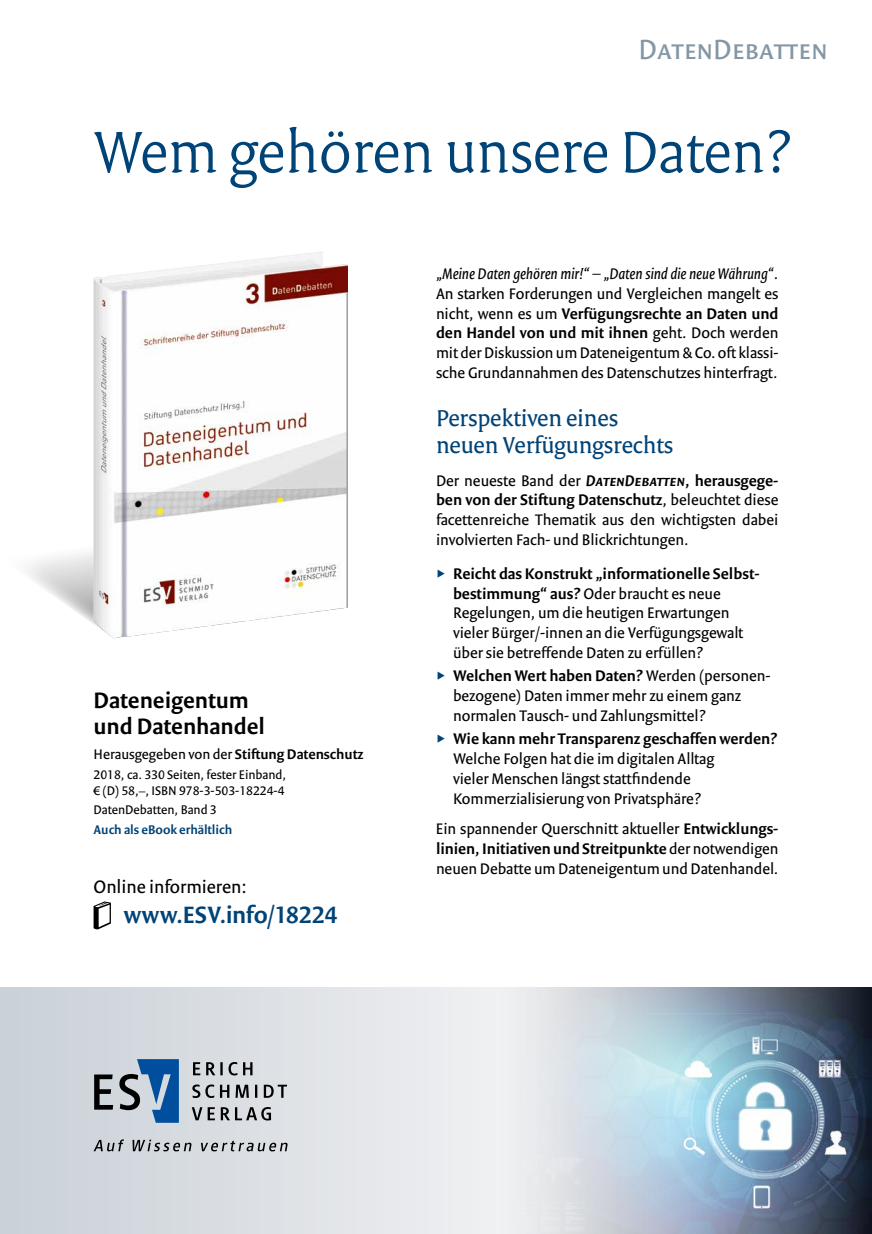
<style>
.page{position:relative;width:872px;height:1234px;background:#fff}
.page>*{position:absolute;margin:0;border:0;box-sizing:border-box;transform-origin:0 0}
.t1{font:300 63px "Versa Pro";letter-spacing:-.005em;color:#004377}
.t2{font:30px "Versa Sans Pro";color:#8497a5}
.t3{font:600 25.5px "Versa Sans Pro";letter-spacing:-.005em;color:#004377}
.t4{font:24.75px/27.3px "Versa Pro";letter-spacing:-.005em;color:#004377}
.t5{font:600 24px/26.4px "Versa Sans Pro";color:#000}
.t6{font:19.5px "Versa Sans Pro";color:#000}
.t7{font:16.5px/19.8px "Versa Sans Pro";color:#000;text-align:justify}
.t8{font:600 16.5px "Versa Sans Pro";color:#000}
.t9{font:15px "Versa Sans Pro";color:#000}
.t10{font:13.5px/16.2px "Versa Sans Pro";color:#000}
.t11{font:600 13.5px "Versa Sans Pro";color:#004377}
.s1{font-weight:600}
.s2{font-style:italic}
.s3{font-weight:600;font-style:italic}
</style>
<div class="page">
<svg style="left:27px;top:552px;width:66px;height:71px"></svg>
<img style="left:93px;top:251px;width:255px;height:387px">
<hr style="left:346px;top:292px;width:2px;height:315px;background:#9c9d9d">
<svg style="left:0;top:987px;width:495px;height:246px"></svg>
<img style="left:495px;top:987px;width:377px;height:246px">
<svg style="left:93px;top:901px;width:18px;height:28px"></svg>
<svg style="left:192px;top:1106px;width:79px;height:14px"></svg>
<svg style="left:192px;top:1084px;width:95px;height:13px"></svg>
<svg style="left:193px;top:1061px;width:59px;height:14px"></svg>
<svg style="left:119px;top:1058px;width:60px;height:64px"></svg>
<svg style="left:94px;top:1074px;width:19px;height:35px"></svg>
<svg style="left:94px;top:1139px;width:194px;height:12px"></svg>
<h2 class="t2" style="left:638px;top:31px;width:191px">DatenDebatten</h2>
<h1 class="t1" style="left:94px;top:114px;width:700px">Wem gehören unsere Daten?</h1>
<h3 class="t5" style="left:94px;top:686px;width:173px">Dateneigentum und Datenhandel</h3>
<p class="t9" style="left:94px;top:745px;width:271px">Herausgegeben von der <span class="s1">Stiftung Datenschutz</span></p>
<p class="t10" style="left:94px;top:765px;width:194px">2018, ca. 330 Seiten, fester Einband, € (D) 58,–, ISBN 978-3-503-18224-4</p>
<p class="t10" style="left:94px;top:801px;width:125px">DatenDebatten, Band 3</p>
<p class="t11" style="left:94px;top:821px;width:140px">Auch als eBook erhältlich</p>
<p class="t6" style="left:94px;top:875px;width:155px">Online informieren:</p>
<h3 class="t3" style="left:124px;top:899px;width:215px">www.ESV.info/18224</h3>
<p class="t7" style="left:436px;top:263px;width:344px"><span class="s2">„Meine Daten gehören mir!“ – „Daten sind die neue Währung“</span>.<br>An starken Forderungen und Vergleichen mangelt es nicht, wenn es um <span class="s1">Verfügungsrechte an Daten und den Handel von und mit ihnen</span> geht. Doch werden mit der Diskussion um Dateneigentum &amp; Co. oft klassi&shy;sche Grundannahmen des Datenschutzes hinterfragt.</p>
<h3 class="t4" style="left:436px;top:404px;width:239px">Perspektiven eines neuen Verfügungsrechts</h3>
<p class="t7" style="left:436px;top:470px;width:344px">Der neueste Band der <span class="s3">DatenDebatten</span><span class="s1">, herausgege&shy;ben von der Stiftung Datenschutz</span>, beleuchtet diese facettenreiche Thematik aus den wichtigsten dabei involvierten Fach- und Blickrichtungen.</p>
<p class="t7" style="left:453px;top:563px;width:308px;text-align:left"><span class="s1">Reicht das Konstrukt „informationelle Selbst&shy;bestimmung“ aus?</span> Oder braucht es neue Regelungen, um die heutigen Erwartungen vieler Bürger/-innen an die Verfügungsgewalt über sie betreffende Daten zu erfüllen?</p>
<p class="t7" style="left:453px;top:665px;width:319px;text-align:left"><span class="s1">Welchen Wert haben Daten?</span> Werden (personen&shy;bezogene) Daten immer mehr zu einem ganz normalen Tausch- und Zahlungsmittel?</p>
<p class="t8" style="left:453px;top:728px;width:326px">Wie kann mehr Transparenz geschaffen werden?</p>
<p class="t7" style="left:453px;top:748px;width:263px;text-align:left">Welche Folgen hat die im digitalen Alltag vieler Menschen längst stattfindende<br>Kommerzialisierung von Privatsphäre?</p>
<p class="t7" style="left:436px;top:818px;width:344px">Ein spannender Querschnitt aktueller <span class="s1">Entwicklungs&shy;linien, Initiativen und Streitpunkte</span> der notwendigen neuen Debatte um Dateneigentum und Datenhandel.</p>
</div>
